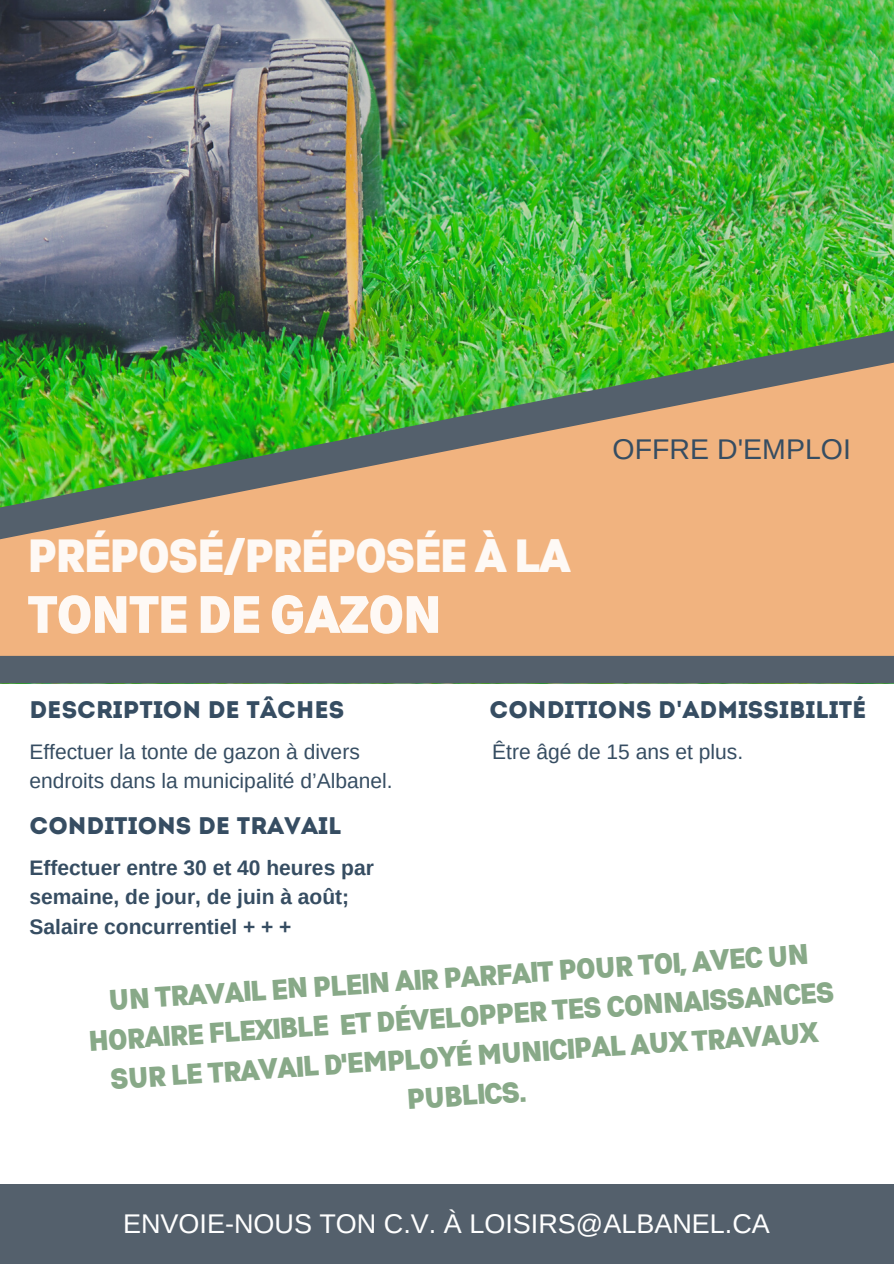
<style>
.page{position:relative;width:894px;height:1264px;background:#fff}
.page>*{position:absolute;margin:0;border:0;box-sizing:border-box;transform-origin:0 0}
.t1{font:900 52.5px "Gabriel Sans Cond";color:#fef9f5}
.t2{font:900 46.5px "Gabriel Sans Cond";color:#fef9f5}
.t3{font:900 28.5px/39.5px "Gabriel Sans Cond";color:#88a988;text-align:center}
.t4{font:28.5px "Arimo";color:#364d62}
.t5{font:27px "Arimo";color:#fff}
.t6{font:24px "Intro";color:#364d62}
.t7{font:21px/29.2px "Arimo";color:#364d62}
.t8{font:700 21px/29.2px "Arimo";color:#364d62}
.s1{font-family:"Noto Sans";font-weight:700}
</style>
<div class="page">
<img style="left:0;top:0;width:893px;height:309px">
<img style="left:0;top:309px;width:893px;height:374px">
<img style="left:0;top:336px;width:893px;height:320px">
<div style="left:0;top:1184px;width:893px;height:79px;background:#54606c"></div>
<h1 class="t2" style="left:29px;top:535px;width:543px">PRÉPOSÉ/PRÉPOSÉE À LA</h1>
<h1 class="t1" style="left:29px;top:591px;width:414px">TONTE DE GAZON</h1>
<h3 class="t4" style="left:612px;top:433px;width:240px">OFFRE D'EMPLOI</h3>
<p class="t6" style="left:29px;top:700px;width:316px">DESCRIPTION DE TÂCHES</p>
<p class="t6" style="left:489px;top:700px;width:378px">CONDITIONS D<span class="s1">'</span>ADMISSIBILITÉ</p>
<h4 class="t7" style="left:492px;top:737px;width:252px">Être âgé de 15 ans et plus.</h4>
<h4 class="t7" style="left:29px;top:737px;width:364px">Effectuer la tonte de gazon à divers endroits dans la municipalité d’Albanel.</h4>
<h2 class="t6" style="left:29px;top:816px;width:313px">CONDITIONS DE TRAVAIL</h2>
<h5 class="t8" style="left:29px;top:853px;width:346px">Effectuer entre 30 et 40 heures par semaine, de jour, de juin à août;<br>Salaire concurrentiel + + +</h5>
<h3 class="t3" style="left:86px;top:985px;width:747px;rotate:-4deg">UN TRAVAIL EN PLEIN AIR PARFAIT POUR TOI, AVEC UN HORAIRE FLEXIBLE ET DÉVELOPPER TES CONNAISSANCES SUR LE TRAVAIL D'EMPLOYÉ MUNICIPAL AUX TRAVAUX PUBLICS.</h3>
<h4 class="t5" style="left:123px;top:1208px;width:648px">ENVOIE-NOUS TON C.V. À LOISIRS@ALBANEL.CA</h4>
</div>
